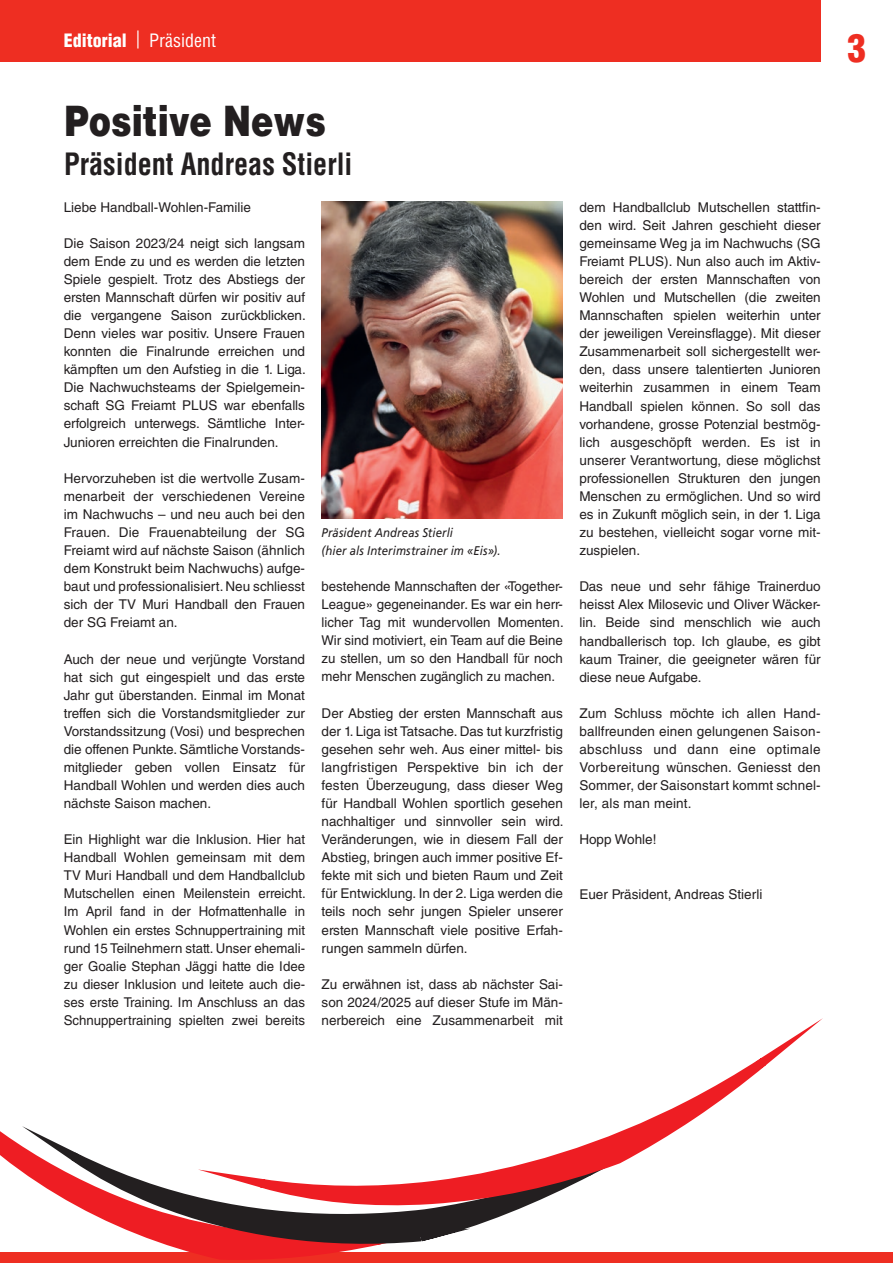
<style>
.page{position:relative;width:893px;height:1263px;background:#fff}
.page>*{position:absolute;margin:0;border:0;box-sizing:border-box;transform-origin:0 0}
.t1{font:900 42px "Helvetica LT Std";color:#231f20;scale:.8 1}
.t2{font:900 condensed 37.5px "Helvetica LT Std";color:#ee2e22}
.t3{font:700 condensed 30px "Helvetica LT Std";color:#231f20;scale:.94 1}
.t4{font:condensed 18px "Helvetica LT Std";color:#fff}
.t5{font:13.5px/18.1px "Helvetica LT Std";color:#231f20;text-align:justify}
.t6{font:italic 12.6px/18px "Frutiger LT Com";letter-spacing:.01em;color:#231f20;scale:.9 1}
.s1{font-weight:900}
</style>
<div class="page">
<div style="left:0;top:0;width:821px;height:62px;background:#ee2e22"></div>
<div style="left:0;top:1252px;width:893px;height:11px;background:#ee2e22"></div>
<svg style="left:173px;top:1247px;width:194px;height:13px"></svg>
<svg style="left:0;top:1126px;width:511px;height:121px"></svg>
<svg style="left:138px;top:1018px;width:685px;height:194px"></svg>
<img style="left:322px;top:202px;width:241px;height:317px">
<h3 class="t4" style="left:64px;top:29px;width:154px"><span class="s1">Editorial</span> | Präsident</h3>
<h1 class="t1" style="left:65px;top:93px;width:328px">Positive News</h1>
<h3 class="t3" style="left:64px;top:145px;width:308px">Präsident Andreas Stierli</h3>
<p class="t5" style="left:64px;top:198px;width:189px">Liebe Handball-Wohlen-Familie</p>
<p class="t5" style="left:64px;top:234px;width:244px">Die Saison 2023/24 neigt sich langsam dem Ende zu und es werden die letzten Spiele gespielt. Trotz des Abstiegs der ersten Mannschaft dürfen wir positiv auf die vergangene Saison zurückblicken.<br>Denn vieles war positiv. Unsere Frauen konnten die Finalrunde erreichen und kämpften um den Aufstieg in die 1. Liga.<br>Die Nachwuchsteams der Spielgemein&shy;schaft SG Freiamt PLUS war ebenfalls erfolgreich unterwegs. Sämtliche Inter-Junioren erreichten die Finalrunden.</p>
<p class="t5" style="left:64px;top:469px;width:243px">Hervorzuheben ist die wertvolle Zusam&shy;menarbeit der verschiedenen Vereine im Nachwuchs – und neu auch bei den Frauen. Die Frauenabteilung der SG Freiamt wird auf nächste Saison (ähnlich dem Konstrukt beim Nachwuchs) aufge&shy;baut und professionalisiert. Neu schliesst sich der TV Muri Handball den Frauen der SG Freiamt an.</p>
<p class="t5" style="left:64px;top:650px;width:243px">Auch der neue und verjüngte Vorstand hat sich gut eingespielt und das erste Jahr gut überstanden. Einmal im Monat treffen sich die Vorstandsmitglieder zur Vorstandssitzung (Vosi) und besprechen die offenen Punkte. Sämtliche Vorstands&shy;mitglieder geben vollen Einsatz für Handball Wohlen und werden dies auch nächste Saison machen.</p>
<p class="t5" style="left:64px;top:830px;width:244px">Ein Highlight war die Inklusion. Hier hat Handball Wohlen gemeinsam mit dem TV Muri Handball und dem Handballclub Mutschellen einen Meilenstein erreicht.<br>Im April fand in der Hofmattenhalle in Wohlen ein erstes Schnuppertraining mit rund 15 Teilnehmern statt. Unser ehemali&shy;ger Goalie Stephan Jäggi hatte die Idee zu dieser Inklusion und leitete auch die&shy;ses erste Training. Im Anschluss an das Schnuppertraining spielten zwei bereits</p>
<p class="t6" style="left:322px;top:524px;width:200px">Präsident Andreas Stierli<br>(hier als Interimstrainer im «Eis»).</p>
<p class="t5" style="left:322px;top:577px;width:244px">bestehende Mannschaften der «Together-League» gegeneinander. Es war ein herr&shy;licher Tag mit wundervollen Momenten.<br>Wir sind motiviert, ein Team auf die Beine zu stellen, um so den Handball für noch mehr Menschen zugänglich zu machen.</p>
<p class="t5" style="left:322px;top:704px;width:244px">Der Abstieg der ersten Mannschaft aus der 1. Liga ist Tatsache. Das tut kurzfristig gesehen sehr weh. Aus einer mittel- bis langfristigen Perspektive bin ich der festen Überzeugung, dass dieser Weg für Handball Wohlen sportlich gesehen nachhaltiger und sinnvoller sein wird.<br>Veränderungen, wie in diesem Fall der Abstieg, bringen auch immer positive Ef&shy;fekte mit sich und bieten Raum und Zeit für Entwicklung. In der 2. Liga werden die teils noch sehr jungen Spieler unserer ersten Mannschaft viele positive Erfah&shy;rungen sammeln dürfen.</p>
<p class="t5" style="left:322px;top:975px;width:243px">Zu erwähnen ist, dass ab nächster Sai&shy;son 2024/2025 auf dieser Stufe im Män&shy;nerbereich eine Zusammenarbeit mit</p>
<p class="t5" style="left:579px;top:198px;width:243px">dem Handballclub Mutschellen stattfin&shy;den wird. Seit Jahren geschieht dieser gemeinsame Weg ja im Nachwuchs (SG Freiamt PLUS). Nun also auch im Aktiv&shy;bereich der ersten Mannschaften von Wohlen und Mutschellen (die zweiten Mannschaften spielen weiterhin unter der jeweiligen Vereinsflagge). Mit dieser Zusammenarbeit soll sichergestellt wer&shy;den, dass unsere talentierten Junioren weiterhin zusammen in einem Team Handball spielen können. So soll das vorhandene, grosse Potenzial bestmög&shy;lich ausgeschöpft werden. Es ist in unserer Verantwortung, diese möglichst professionellen Strukturen den jungen Menschen zu ermöglichen. Und so wird es in Zukunft möglich sein, in der 1. Liga zu bestehen, vielleicht sogar vorne mit&shy;zuspielen.</p>
<p class="t5" style="left:579px;top:577px;width:243px">Das neue und sehr fähige Trainerduo heisst Alex Milosevic und Oliver Wäcker&shy;lin. Beide sind menschlich wie auch handballerisch top. Ich glaube, es gibt kaum Trainer, die geeigneter wären für diese neue Aufgabe.</p>
<p class="t5" style="left:579px;top:704px;width:243px">Zum Schluss möchte ich allen Hand&shy;ballfreunden einen gelungenen Saison&shy;abschluss und dann eine optimale Vorbereitung wünschen. Geniesst den Sommer, der Saisonstart kommt schnel&shy;ler, als man meint.</p>
<p class="t5" style="left:579px;top:830px;width:79px">Hopp Wohle!</p>
<p class="t5" style="left:579px;top:885px;width:184px">Euer Präsident, Andreas Stierli</p>
<h2 class="t2" style="left:847px;top:24px;width:20px">3</h2>
</div>
